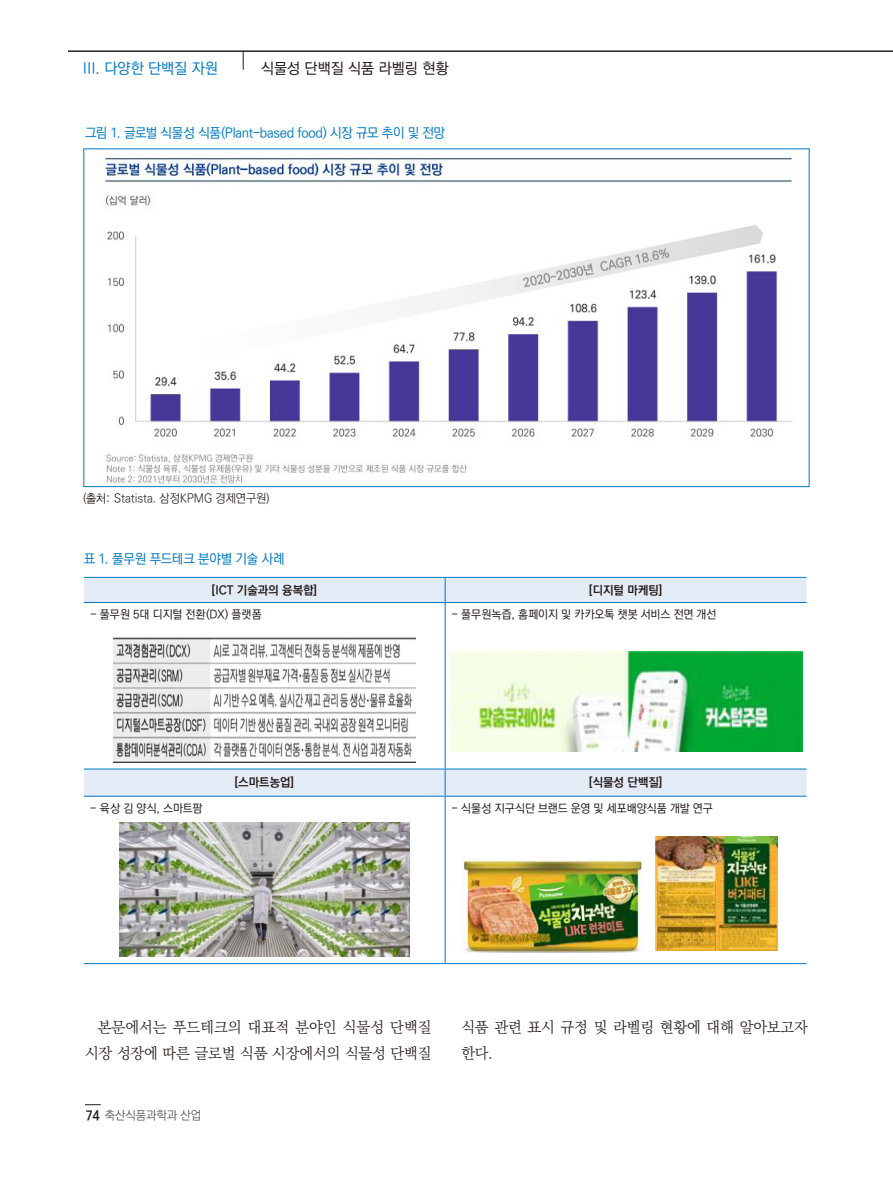
<style>
.page{position:relative;width:893px;height:1191px;background:#fff}
.page>*{position:absolute;margin:0;border:0;box-sizing:border-box;transform-origin:0 0}
.t1{font:300 15px/26.4px "Ko Pub World Batang";letter-spacing:-.01em;color:#231916;text-align:right}
.t2{font:500 15px "Ko Pub World Dotum";color:#231916}
.t3{font:500 15px "Ko Pub World Dotum";color:#007ac0}
.t4{font:500 13.5px "Ko Pub World Dotum";letter-spacing:-.02em;color:#007ac0}
.t5{font:700 13.5px "Ko Pub World Dotum";color:#231916;scale:.91 1}
.ÙÅÁ_Û{font:700 12px "Ko Pub World Dotum";color:#231916}
.t6{font:300 12px "Ko Pub World Dotum";letter-spacing:-.01em;color:#231916}
.t7{font:300 12px "Ko Pub World Dotum";letter-spacing:-.01em;color:#4d4a4a}
.t8{font:500 11.7px "Ko Pub World Dotum";color:#231916}
.s1{font-family:"YDVYGO32";font-weight:400}
</style>
<div class="page">
<hr style="left:68px;top:51px;width:825px;height:1px;background:#231916">
<svg style="left:85px;top:1104px;width:16px;height:1px"></svg>
<svg style="left:243px;top:52px;width:1px;height:18px"></svg>
<svg style="left:84px;top:578px;width:722px;height:217px"></svg>
<svg style="left:445px;top:578px;width:1px;height:24px"></svg>
<hr style="left:445px;top:603px;width:1px;height:165px;background:#007ac0">
<hr style="left:445px;top:796px;width:1px;height:167px;background:#007ac0">
<hr style="left:84px;top:963px;width:361px;height:1px;background:#007ac0">
<hr style="left:445px;top:963px;width:361px;height:1px;background:#007ac0">
<hr style="left:84px;top:577px;width:361px;height:1px;background:#007ac0">
<hr style="left:445px;top:577px;width:361px;height:1px;background:#007ac0">
<hr style="left:84px;top:602px;width:361px;height:1px;background:#007ac0">
<hr style="left:445px;top:602px;width:361px;height:1px;background:#007ac0">
<hr style="left:84px;top:768px;width:361px;height:1px;background:#007ac0">
<hr style="left:445px;top:768px;width:361px;height:1px;background:#007ac0">
<svg style="left:445px;top:769px;width:1px;height:26px"></svg>
<hr style="left:84px;top:795px;width:361px;height:1px;background:#007ac0">
<hr style="left:445px;top:795px;width:361px;height:1px;background:#007ac0">
<img style="left:114px;top:634px;width:301px;height:128px">
<img style="left:449px;top:651px;width:354px;height:100px">
<img style="left:119px;top:822px;width:291px;height:134px">
<img style="left:655px;top:836px;width:123px;height:114px">
<img style="left:462px;top:859px;width:179px;height:93px">
<img style="left:96px;top:153px;width:697px;height:331px">
<p class="t3" style="left:83px;top:57px;width:136px">III. 다양한 단백질 자원</p>
<p class="t2" style="left:261px;top:57px;width:189px">식물성 단백질 식품 라벨링 현황</p>
<p class="t4" style="left:85px;top:124px;width:361px">그림 1. 글로벌 식물성 식품(Plant-based food) 시장 규모 추이 및 전망</p>
<p class="t6" style="left:83px;top:490px;width:188px"><span class="s1">(출처:</span> Statista. 삼정KPMG 경제연구원<span class="s1">)</span></p>
<p class="t4" style="left:84px;top:549px;width:202px">표 1. 풀무원 푸드테크 분야별 기술 사례</p>
<p class="ÙÅÁ_Û" style="left:212px;top:581px;width:107px">[ICT 기술과의 융복합]</p>
<p class="ÙÅÁ_Û" style="left:589px;top:581px;width:75px">[디지털 마케팅]</p>
<p class="t8" style="left:90px;top:606px;width:173px">- 풀무원 5대 디지털 전환(DX) 플랫폼</p>
<p class="t8" style="left:451px;top:606px;width:267px">- 풀무원녹즙, 홈페이지 및 카카오톡 챗봇 서비스 전면 개선</p>
<p class="ÙÅÁ_Û" style="left:235px;top:774px;width:61px">[스마트농업]</p>
<p class="ÙÅÁ_Û" style="left:589px;top:774px;width:75px">[식물성 단백질]</p>
<p class="t8" style="left:90px;top:800px;width:114px">- 육상 김 양식, 스마트팜</p>
<p class="t8" style="left:451px;top:800px;width:263px">- 식물성 지구식단 브랜드 운영 및 세포배양식품 개발 연구</p>
<p class="t1" style="left:85px;top:1014px;width:348px">본문에서는 푸드테크의 대표적 분야인 식물성 단백질 시장 성장에 따른 글로벌 식품 시장에서의 식물성 단백질</p>
<p class="t1" style="left:461px;top:1014px;width:348px;text-align:left">식품 관련 표시 규정 및 라벨링 현황에 대해 알아보고자 한다.</p>
<p class="t5" style="left:86px;top:1105px;width:17px">74</p>
<p class="t7" style="left:105px;top:1106px;width:98px">축산식품과학과 산업</p>
</div>
